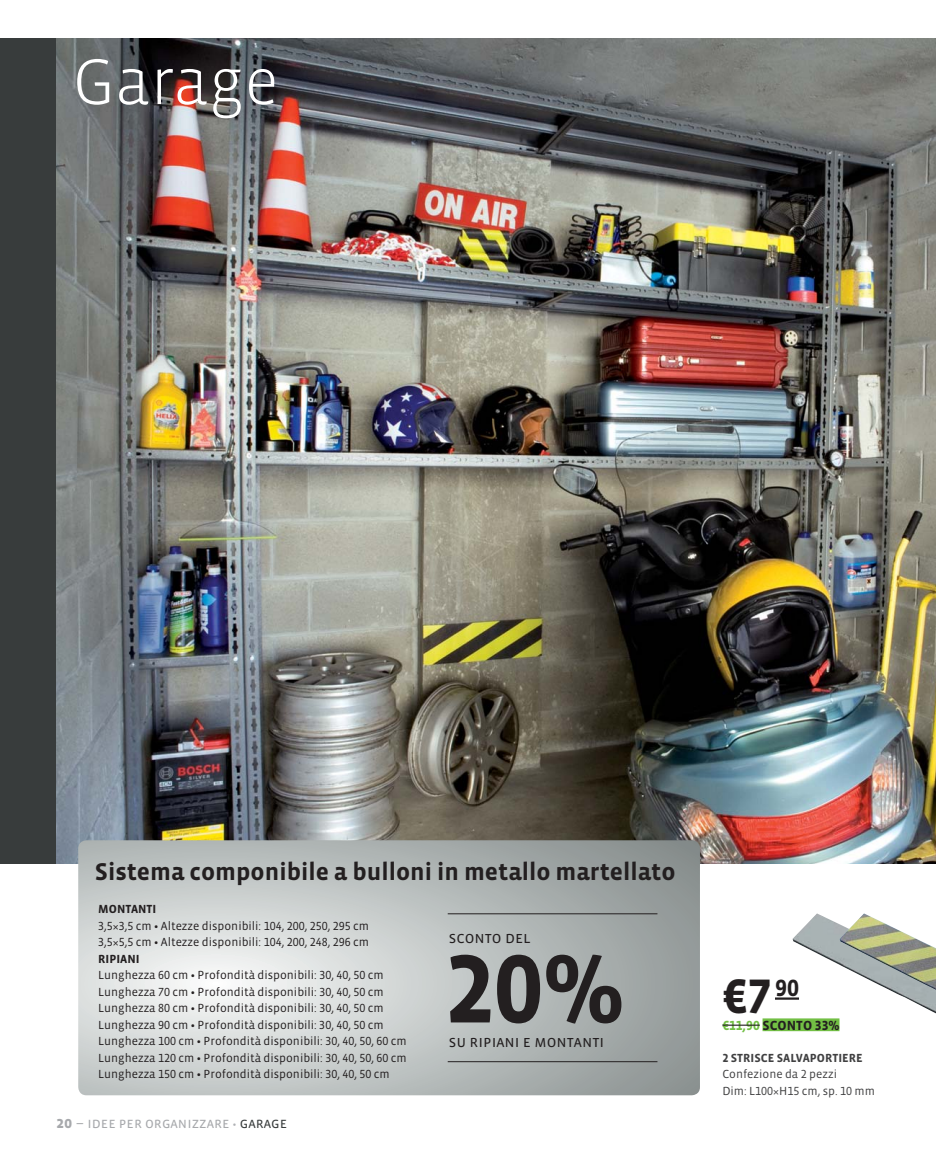
<style>
.page{position:relative;width:936px;height:1149px;background:#fff}
.page>*{position:absolute;margin:0;border:0;box-sizing:border-box;transform-origin:0 0}
.t1{font:700 99px "Vista Sans Alt";color:#231f20}
.t2{font:300 66px "Vista Sans";color:#fff}
.t3{font:700 49.5px "Vista Sans Alt";color:#231f20}
.t4{font:700 24.75px "Vista Sans";color:#231f20}
.t5{font:16.5px "Vista Sans SC Book";color:#231f20}
.t6{font:15px "Vista Sans SC Book";color:#a7a9ac}
.t7{font:700 13.5px "Vista Sans Alt";color:#72bf44}
.t8{font:12px/16.5px "Vista Sans";color:#231f20}
.t9{font:12px/16.5px "Vista Sans";color:#404041}
.s1{font-weight:700}
.s2{font-family:"Vista Sans Alt"}
.s3{font-family:"Vista Sans SC Bold";font-size:16.5px}
.s4{font-size:16.5px}
.s5{font-size:12px;color:#afb1b4}
.s6{color:#383c3c}
.s7{font-family:"Vista Sans";color:#231f20}
.s8{color:#231f20}
.s9{font-family:"Vista Sans Alt";font-weight:700}
</style>
<div class="page">
<div style="left:0;top:38px;width:56px;height:825px;background:#383c3c"></div>
<img style="left:56px;top:38px;width:879px;height:825px">
<div style="left:762px;top:1018px;width:77px;height:12px;background:#72bf44"></div>
<hr style="left:722px;top:1024px;width:37px;height:1px;background:#231f20">
<hr style="left:775px;top:997px;width:24px;height:2px;background:#231f20">
<svg style="left:78px;top:840px;width:622px;height:254px;background:#bdc2c1"></svg>
<hr style="left:447px;top:913px;width:210px;height:1px;background:#231f20">
<hr style="left:447px;top:1060px;width:210px;height:1px;background:#231f20">
<img style="left:792px;top:913px;width:143px;height:100px">
<img style="left:839px;top:913px;width:96px;height:77px">
<h2 class="t2" style="left:73px;top:49px;width:207px">Garage</h2>
<h3 class="t4" style="left:95px;top:859px;width:582px">Sistema componibile a bulloni in metallo martellato</h3>
<p class="t8" style="left:98px;top:901px;width:310px"><span class="s1">MONTANTI<br></span><span class="s2">3,5</span>×<span class="s2">3,5</span> cm <span class="s1">•</span> Altezze disponibili: <span class="s2">104</span>, <span class="s2">200</span>, <span class="s2">250</span>, <span class="s2">295</span> cm <span class="s2">3,5</span>×<span class="s2">5,5</span> cm <span class="s1">•</span> Altezze disponibili: <span class="s2">104</span>, <span class="s2">200</span>, <span class="s2">248</span>, <span class="s2">296</span> cm <span class="s1">RIPIANI<br></span>Lunghezza <span class="s2">60</span> cm <span class="s1">•</span> Profondità disponibili: <span class="s2">30</span>, <span class="s2">40</span>, <span class="s2">50</span> cm Lunghezza <span class="s2">70</span> cm <span class="s1">•</span> Profondità disponibili: <span class="s2">30</span>, <span class="s2">40</span>, <span class="s2">50</span> cm Lunghezza <span class="s2">80</span> cm <span class="s1">•</span> Profondità disponibili: <span class="s2">30</span>, <span class="s2">40</span>, <span class="s2">50</span> cm Lunghezza <span class="s2">90</span> cm <span class="s1">•</span> Profondità disponibili: <span class="s2">30</span>, <span class="s2">40</span>, <span class="s2">50</span> cm Lunghezza <span class="s2">100</span> cm <span class="s1">•</span> Profondità disponibili: <span class="s2">30</span>, <span class="s2">40</span>, <span class="s2">50, 60</span> cm Lunghezza <span class="s2">120</span> cm <span class="s1">•</span> Profondità disponibili: <span class="s2">30</span>, <span class="s2">40</span>, <span class="s2">50, 60</span> cm Lunghezza <span class="s2">150</span> cm <span class="s1">•</span> Profondità disponibili: <span class="s2">30</span>, <span class="s2">40</span>, <span class="s2">50</span> cm</p>
<p class="t6" style="left:56px;top:1113px;width:233px"><span class="s3">20</span> <span class="s4">–</span> idee per organizzare <span class="s5">•</span> <span class="s6">garage</span></p>
<h3 class="t5" style="left:449px;top:927px;width:83px">sconto del</h3>
<h1 class="t1" style="left:444px;top:930px;width:181px">20%</h1>
<h3 class="t5" style="left:449px;top:1031px;width:157px">su ripiani e montanti</h3>
<h3 class="t3" style="left:722px;top:966px;width:78px">€7<sup>90</sup></h3>
<p class="t7" style="left:722px;top:1016px;width:119px">€11,90 <span class="s7">SCONTO</span> <span class="s8">33%</span></p>
<p class="t9" style="left:722px;top:1049px;width:154px"><span class="s9">2</span> <span class="s1">STRISCE SALVAPORTIERE<br></span>Confezione da <span class="s2">2</span> pezzi<br>Dim: L<span class="s2">100</span>×H<span class="s2">15</span> cm, sp. <span class="s2">10</span> mm</p>
</div>
